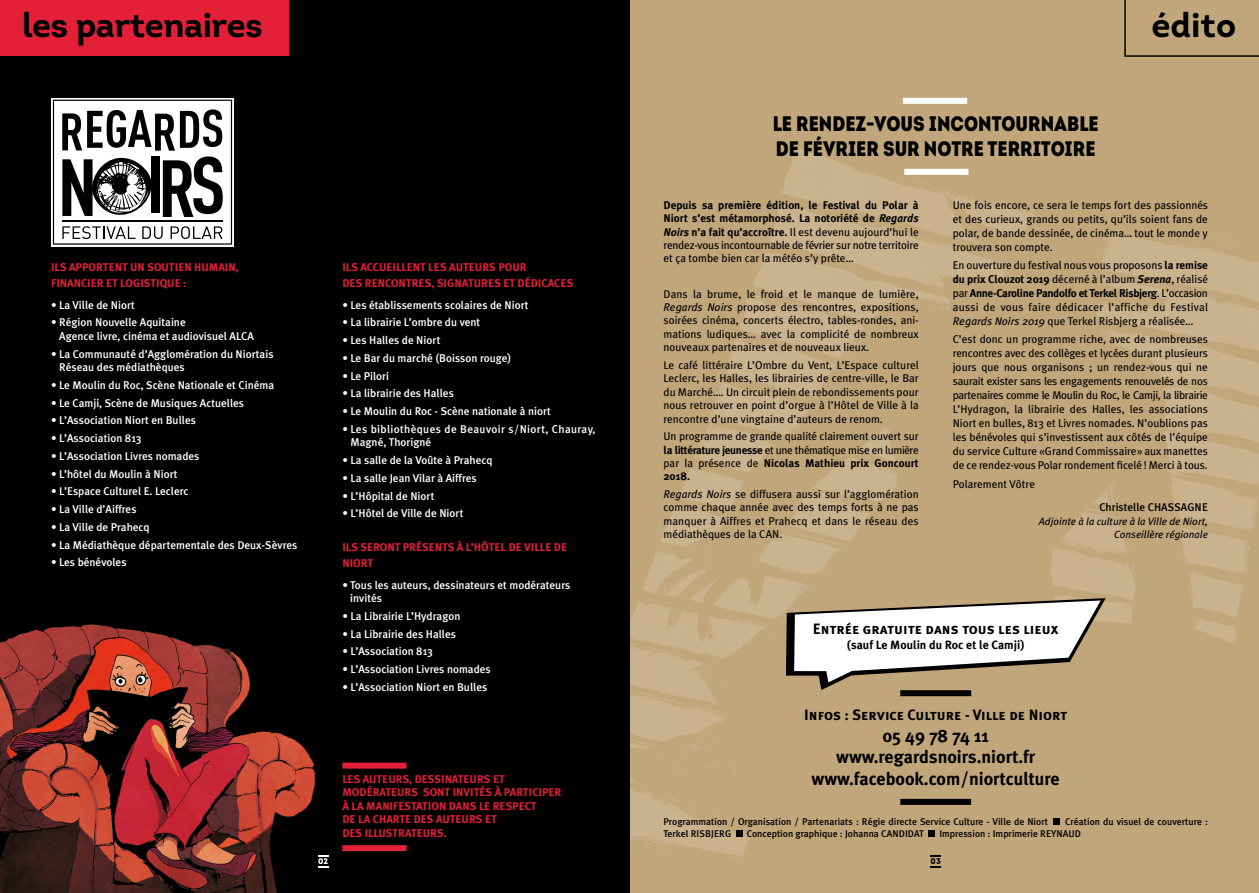
<style>
.page{position:relative;width:1259px;height:893px;background:#fff}
.page>*{position:absolute;margin:0;border:0;box-sizing:border-box;transform-origin:0 0}
.t1{font:700 34.5px "Intro";letter-spacing:-.015em;color:#000}
.t2{font:900 21px/25.2px "Intro Condensed";color:#000}
.t3{font:700 18px/21.6px "Meta Plus";color:#000;text-align:center}
.t4{font:15px "Meta Plus Bold Caps";color:#000}
.t5{font:700 12px "Meta Plus";color:#000}
.t6{font:11.25px/13.4px "Meta Plus";color:#000;text-align:justify}
.t7{font:500 11.25px/13.5px "Meta Plus";color:#fff}
.t8{font:11.25px/15.8px "Meta Plus Bold Caps";color:#e41f38}
.t9{font:700 11.25px/13.5px "Meta Plus";letter-spacing:.175em;color:#e41f38}
.t10{font:500 11.25px/13.5px "Meta Plus";letter-spacing:.03em;color:#fff}
.t11{font:500 11.25px "Meta Plus";color:#000}
.t12{font:italic 10.5px/13.6px "Meta Plus";color:#000;text-align:right}
.t13{font:500 9.75px "Meta Plus";color:#000}
.t14{font:8.25px "Intro Black Alt";color:#fff}
.t15{font:8.25px "Intro Black Alt";color:#000}
.s1{font-weight:700}
.s2{font-weight:700;font-style:italic}
.s3{font-style:italic}
</style>
<div class="page">
<img style="left:0;top:0;width:1259px;height:893px">
<div style="left:0;top:0;width:289px;height:56px;background:#e41f38"></div>
<svg style="left:51px;top:98px;width:183px;height:148px"></svg>
<svg style="left:53px;top:100px;width:179px;height:145px"></svg>
<div style="left:1124px;top:0;width:135px;height:57px;background:#c0a67a"></div>
<div style="left:903px;top:98px;width:64px;height:6px;background:#fff"></div>
<div style="left:904px;top:169px;width:64px;height:6px;background:#fff"></div>
<div style="left:1053px;top:818px;width:7px;height:7px;background:#000"></div>
<div style="left:735px;top:830px;width:7px;height:7px;background:#000"></div>
<div style="left:928px;top:830px;width:7px;height:7px;background:#000"></div>
<div style="left:900px;top:799px;width:71px;height:6px;background:#000"></div>
<div style="left:900px;top:690px;width:71px;height:6px;background:#000"></div>
<div style="left:342px;top:763px;width:64px;height:6px;background:#e41f38"></div>
<div style="left:342px;top:845px;width:64px;height:6px;background:#e41f38"></div>
<svg style="left:786px;top:598px;width:319px;height:92px"></svg>
<h1 class="t1" style="left:22px;top:2px;width:242px">les partenaires</h1>
<h1 class="t1" style="left:1151px;top:3px;width:86px">édito</h1>
<p class="t8" style="left:51px;top:259px;width:189px">ILS APPORTENT UN SOUTI EN HUMAI N,<br>FI NANCI ER ET LOGISTIQUE :</p>
<p class="t7" style="left:51px;top:298px;width:85px">• La Ville de Niort</p>
<p class="t7" style="left:59px;top:316px;width:196px;text-indent:-8px">• Région Nouvelle Aquitaine<br>Agence livre, cinéma et audiovisuel ALCA</p>
<p class="t7" style="left:59px;top:347px;width:216px;text-indent:-8px">• La Communauté d’Agglomération du Niortais<br>Réseau des médiathèques</p>
<p class="t7" style="left:51px;top:378px;width:224px">• Le Moulin du Roc, Scène Nationale et Cinéma</p>
<p class="t7" style="left:51px;top:396px;width:195px">• Le Camji, Scène de Musiques Actuelles</p>
<p class="t7" style="left:51px;top:414px;width:146px">• L’Association Niort en Bulles</p>
<p class="t7" style="left:51px;top:431px;width:92px">• L’Association 813</p>
<p class="t7" style="left:51px;top:449px;width:150px">• L’Association Livres nomades</p>
<p class="t7" style="left:51px;top:467px;width:128px">• L’hôtel du Moulin à Niort</p>
<p class="t7" style="left:51px;top:485px;width:139px">• L’Espace Culturel E. Leclerc</p>
<p class="t7" style="left:51px;top:502px;width:87px">• La Ville d’Aiffres</p>
<p class="t7" style="left:51px;top:520px;width:100px">• La Ville de Prahecq</p>
<p class="t7" style="left:51px;top:538px;width:248px">• La Médiathèque départementale des Deux-Sèvres</p>
<p class="t7" style="left:51px;top:556px;width:77px">• Les bénévoles</p>
<h2 class="t2" style="left:772px;top:111px;width:325px">LE RENDEZ-VOUS INCONTOURNABLE<br>DE FÉVRIER SUR NOTRE TERRITOIRE</h2>
<p class="t14" style="left:318px;top:856px;width:12px">02</p>
<p class="t8" style="left:342px;top:259px;width:232px">ILS ACCUEI LLENT LES AUTEURS POUR<br>DES RENCONTRES, SIGNATURES ET DÉDICACES</p>
<p class="t7" style="left:342px;top:298px;width:188px">• Les établissements scolaires de Niort</p>
<p class="t7" style="left:342px;top:316px;width:139px">• La librairie L’ombre du vent</p>
<p class="t7" style="left:342px;top:333px;width:99px">• Les Halles de Niort</p>
<p class="t7" style="left:342px;top:351px;width:170px">• Le Bar du marché (Boisson rouge)</p>
<p class="t7" style="left:342px;top:369px;width:48px">• Le Pilori</p>
<p class="t7" style="left:342px;top:387px;width:113px">• La librairie des Halles</p>
<p class="t7" style="left:342px;top:404px;width:210px">• Le Moulin du Roc - Scène nationale à niort</p>
<p class="t10" style="left:350px;top:422px;width:246px;text-indent:-8px">• Les bibliothèques de Beauvoir s/Niort, Chauray,<br>Magné, Thorigné</p>
<p class="t7" style="left:342px;top:453px;width:152px">• La salle de la Voûte à Prahecq</p>
<p class="t7" style="left:342px;top:471px;width:136px">• La salle Jean Vilar à Aiffres</p>
<p class="t7" style="left:342px;top:489px;width:94px">• L’Hôpital de Niort</p>
<p class="t7" style="left:342px;top:507px;width:122px">• L’Hôtel de Ville de Niort</p>
<p class="t8" style="left:342px;top:539px;width:226px">ILS SERONT PRÉSENTS À L’HÔTEL DE VI LLE DE<br>NIORT</p>
<p class="t7" style="left:350px;top:578px;width:222px;text-indent:-8px">• Tous les auteurs, dessinateurs et modérateurs invités</p>
<p class="t7" style="left:342px;top:609px;width:119px">• La Librairie L’Hydragon</p>
<p class="t7" style="left:342px;top:627px;width:115px">• La Librairie des Halles</p>
<p class="t7" style="left:342px;top:645px;width:92px">• L’Association 813</p>
<p class="t7" style="left:342px;top:662px;width:150px">• L’Association Livres nomades</p>
<p class="t7" style="left:342px;top:680px;width:146px">• L’Association Niort en Bulles</p>
<p class="t6" style="left:663px;top:198px;width:257px"><span class="s1">Depuis sa première édition, le Festival du Polar à Niort s’est métamorphosé. La notoriété de</span> <span class="s2">Regards Noirs</span> <span class="s1">n’a fait qu’accroître.</span> Il est devenu aujourd’hui le rendez-vous incontournable de février sur notre territoire et ça tombe bien car la météo s’y prête…</p>
<p class="t6" style="left:663px;top:287px;width:257px">Dans la brume, le froid et le manque de lumière, <span class="s3">Regards Noirs</span> propose des rencontres, expositions, soirées cinéma, concerts électro, tables-rondes, ani&shy;mations ludiques… avec la complicité de nombreux nouveaux partenaires et de nouveaux lieux.</p>
<p class="t6" style="left:663px;top:358px;width:257px">Le café littéraire L’Ombre du Vent, L’Espace culturel Leclerc, les Halles, les librairies de centre-ville, le Bar du Marché…. Un circuit plein de rebondissements pour nous retrouver en point d’orgue à l’Hôtel de Ville à la rencontre d’une vingtaine d’auteurs de renom.</p>
<p class="t6" style="left:663px;top:429px;width:257px">Un programme de grande qualité clairement ouvert sur <span class="s1">la littérature jeunesse</span> et une thématique mise en lumière par la présence de <span class="s1">Nicolas Mathieu prix Goncourt 2018.</span></p>
<p class="t6" style="left:663px;top:487px;width:257px"><span class="s3">Regards Noirs</span> se diffusera aussi sur l’agglomération comme chaque année avec des temps forts à ne pas manquer à Aiffres et Prahecq et dans le réseau des médiathèques de la CAN.</p>
<p class="t6" style="left:952px;top:198px;width:257px;line-height:14px">Une fois encore, ce sera le temps fort des passionnés et des curieux, grands ou petits, qu’ils soient fans de polar, de bande dessinée, de cinéma… tout le monde y trouvera son compte.</p>
<p class="t6" style="left:952px;top:258px;width:257px;line-height:14px">En ouverture du festival nous vous proposons <span class="s1">la remise du prix Clouzot 2019</span> décerné à l’album <span class="s2">Serena</span>, réalisé par <span class="s1">Anne-Caroline Pandolfo et Terkel Risbjerg</span>. L’occasion aussi de vous faire dédicacer l’affiche du Festival <span class="s3">Regards Noirs 2019</span> que Terkel Risbjerg a réalisée…</p>
<p class="t6" style="left:952px;top:332px;width:257px;line-height:14px">C’est donc un programme riche, avec de nombreuses rencontres avec des collèges et lycées durant plusieurs jours que nous organisons ; un rendez-vous qui ne saurait exister sans les engagements renouvelés de nos partenaires comme le Moulin du Roc, le Camji, la librairie L’Hydragon, la librairie des Halles, les associations Niort en bulles, 813 et Livres nomades. N’oublions pas les bénévoles qui s’investissent aux côtés de l’équipe du service Culture «Grand Commissaire» aux manettes de ce rendez-vous Polar rondement ficelé ! Merci à tous.</p>
<p class="t6" style="left:952px;top:477px;width:84px">Polarement Vôtre</p>
<p class="t11" style="left:1099px;top:500px;width:63px">Christelle Chassa</p>
<p class="t11" style="left:1187px;top:500px;width:15px">gne</p>
<p class="t12" style="left:1039px;top:514px;width:170px">Adjointe à la culture à la Ville de Niort,<br>Conseillère régionale</p>
<h3 class="t4" style="left:812px;top:620px;width:248px">ENTRÉE GRATUITE DANS TOUS LES LIEUX</h3>
<p class="t5" style="left:847px;top:637px;width:179px">(sauf Le Moulin du Roc et le Camji)</p>
<h3 class="t4" style="left:804px;top:706px;width:264px">INFOS : SERVICE CULTURE - VILLE DE N IORT</h3>
<h3 class="t3" style="left:836px;top:725px;width:200px">05 49 78 74 11 www.regardsnoirs.niort.fr</h3>
<p class="t9" style="left:342px;top:772px;width:162px">Les auteurs, dessinateurs et</p>
<h3 class="t3" style="left:811px;top:768px;width:250px">www.facebook.com/niortculture</h3>
<p class="t9" style="left:342px;top:786px;width:169px">modérateurs sont invités à part</p>
<p class="t9" style="left:529px;top:786px;width:31px">iciper</p>
<p class="t9" style="left:342px;top:799px;width:33px">à la man</p>
<p class="t9" style="left:390px;top:799px;width:67px">ifestation dan</p>
<p class="t9" style="left:342px;top:799px;width:190px;text-indent:127px">s le respect de la Charte des Auteurs et<br>des illustrat</p>
<p class="t13" style="left:663px;top:816px;width:386px">Programmation / Organisation / Partenariats : Régie directe Service Culture - Ville de Niort</p>
<p class="t13" style="left:1065px;top:816px;width:144px">Création du visuel de couverture :</p>
<p class="t13" style="left:663px;top:828px;width:42px">Terkel Risbjer</p>
<p class="t13" style="left:725px;top:828px;width:8px">g</p>
<p class="t13" style="left:746px;top:828px;width:179px">Conception graphique : Johanna CANDI DAT</p>
<p class="t13" style="left:939px;top:828px;width:142px">I mpression : I mprimerie Reynaud</p>
<p class="t9" style="left:417px;top:826px;width:31px">eurs.</p>
<p class="t15" style="left:930px;top:856px;width:12px">03</p>
</div>
